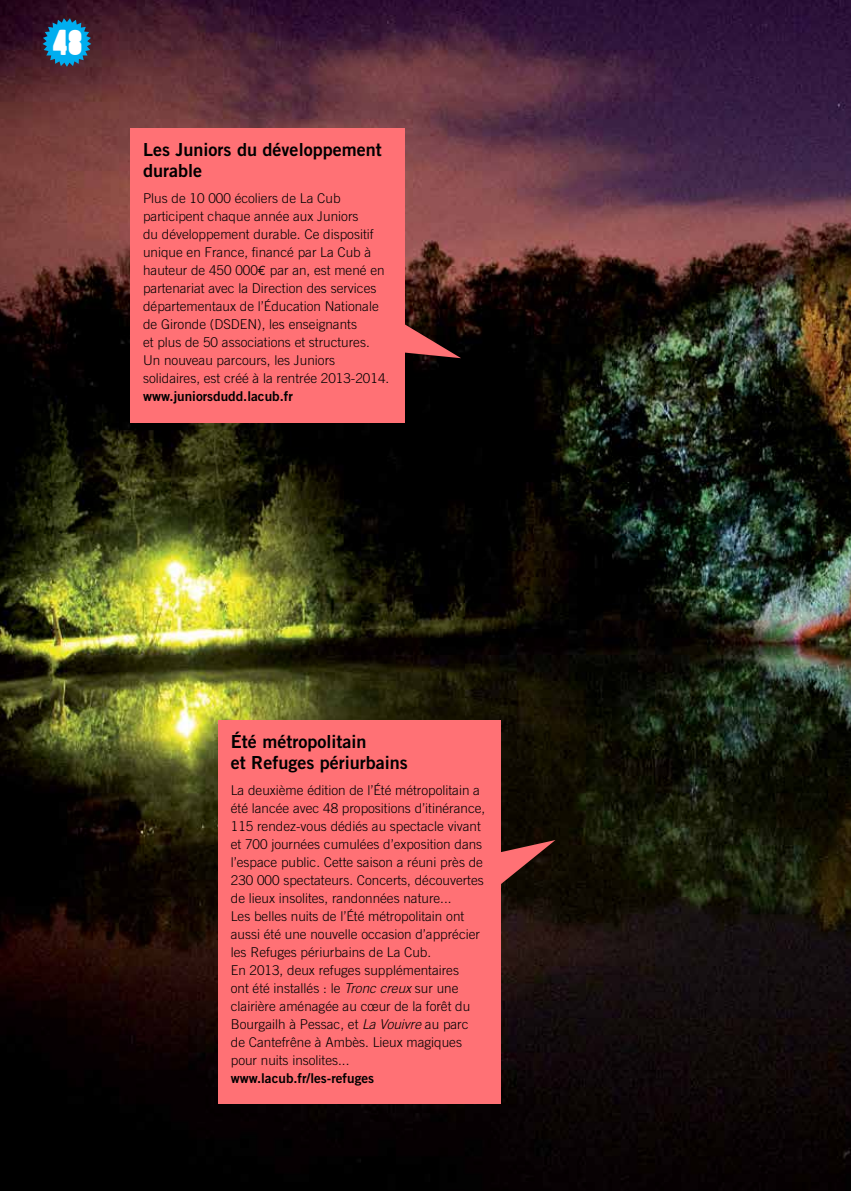
<style>
.page{position:relative;width:851px;height:1191px;background:#fff}
.page>*{position:absolute;margin:0;border:0;box-sizing:border-box;transform-origin:0 0}
.t1{font:36px "La Big";color:#fff}
.t2{font:18px/21px "Trade Gothic Bold Two";color:#000}
.t3{font:300 13.5px/18px "Trade Gothic";color:#000}
.t4{font:13.5px "Trade Gothic Bold Two";color:#000}
.s1{font-family:"Euro Mono";font-weight:400}
.s2{font-style:italic}
</style>
<div class="page">
<img style="left:0;top:0;width:850px;height:1191px">
<svg style="left:500px;top:840px;width:55px;height:46px;background:#662f2b"></svg>
<div style="left:218px;top:720px;width:282px;height:384px;background:#ff7175"></div>
<svg style="left:404px;top:310px;width:57px;height:48px;background:#592726"></svg>
<div style="left:130px;top:128px;width:274px;height:295px;background:#ff7175"></div>
<svg style="left:43px;top:18px;width:48px;height:49px;background:#167cab"></svg>
<h1 class="t1" style="left:52px;top:22px;width:32px">48</h1>
<h2 class="t2" style="left:143px;top:139px;width:240px">Les Juniors du développement durable</h2>
<p class="t3" style="left:143px;top:189px;width:248px">Plus de 10 000 écoliers de La Cub participent chaque année aux Juniors<br>du développement durable. Ce dispositif unique en France, financé par La Cub à hauteur de 450 000<span class="s1">€</span> par an, est mené en partenariat avec la Direction des services départementaux de l’Éducation Nationale de Gironde (DSDEN), les enseignants<br>et plus de 50 associations et structures.<br>Un nouveau parcours, les Juniors solidaires, est créé à la rentrée 2013-2014.</p>
<p class="t4" style="left:143px;top:388px;width:151px">www.juniorsdudd.lacub.fr</p>
<h2 class="t2" style="left:231px;top:730px;width:178px">Été métropolitain<br>et Refuges périurbains</h2>
<p class="t3" style="left:231px;top:781px;width:256px">La deuxième édition de l’Été métropolitain a été lancée avec 48 propositions d’itinérance, 115 rendez-vous dédiés au spectacle vivant et 700 journées cumulées d’exposition dans l’espace public. Cette saison a réuni près de 230 000 spectateurs. Concerts, découvertes de lieux insolites, randonnées nature...<br>Les belles nuits de l’Été métropolitain ont aussi été une nouvelle occasion d’apprécier les Refuges périurbains de La Cub.<br>En 2013, deux refuges supplémentaires<br>ont été installés : le <span class="s2">Tronc creux</span> sur une clairière aménagée au cœur de la forêt du Bourgailh à Pessac, et <span class="s2">La Vouivre</span> au parc de Cantefrêne à Ambès. Lieux magiques pour nuits insolites...</p>
<p class="t4" style="left:231px;top:1070px;width:145px">www.lacub.fr/les-refuges</p>
</div>
